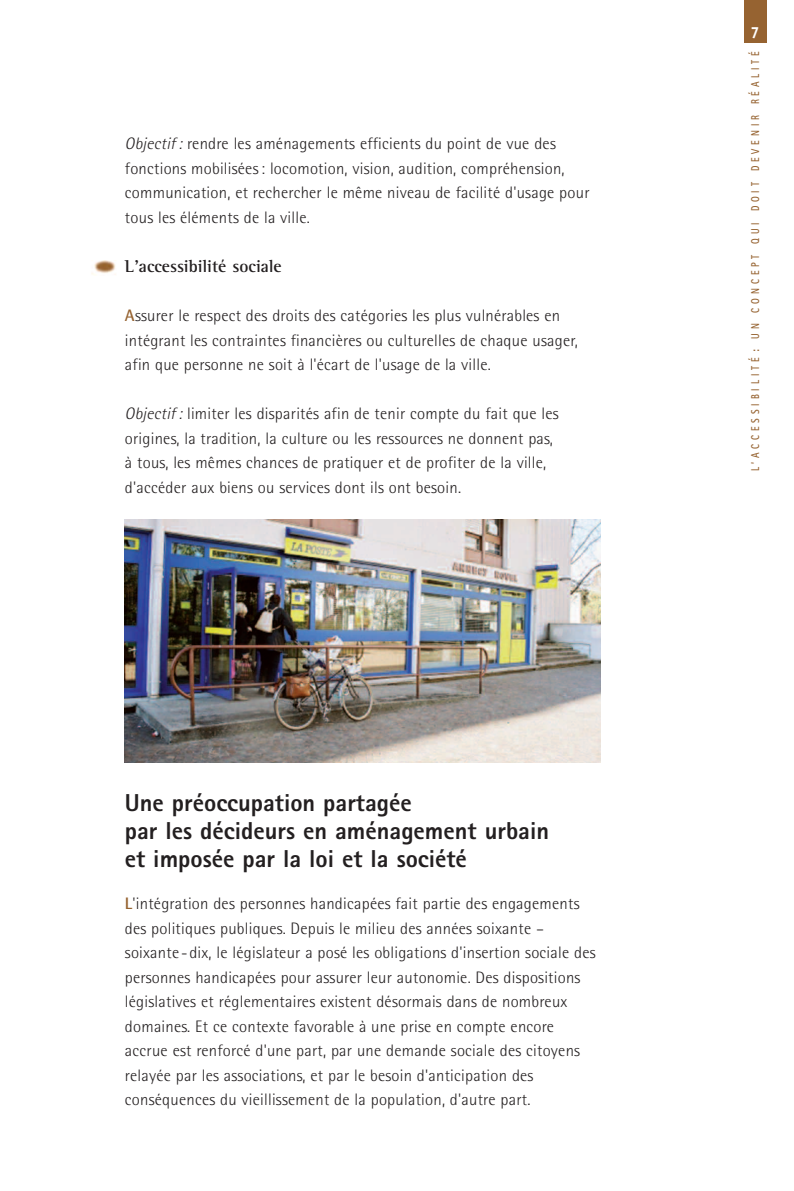
<style>
.page{position:relative;width:794px;height:1191px;background:#fff}
.page>*{position:absolute;margin:0;border:0;box-sizing:border-box;transform-origin:0 0}
.t1{font:800 24.5px/28px "Rotis Sans Serif";color:#231f20}
.t2{font:700 17.5px "Rotis Semi Serif";color:#231f20}
.t3{font:300 16.62px/24.5px "Rotis Semi Sans";letter-spacing:.015em;color:#231f20}
.t4{font:700 16.62px "Officina Sans";color:#fff}
.t5{font:700 11.38px "Rotis Sans Serif";letter-spacing:.43em;color:#966331;scale:.8 1}
.s1{font-style:italic}
.s2{font-weight:700;color:#966331}
</style>
<div class="page">
<img style="left:91px;top:260px;width:25px;height:15px">
<img style="left:124px;top:520px;width:476px;height:242px">
<div style="left:744px;top:1px;width:22px;height:42px;background:#966331"></div>
<p class="t3" style="left:125px;top:133px;width:466px"><span class="s1">Objectif :</span> rendre les aménagements efficients du point de vue des fonctions mobilisées : locomotion, vision, audition, compréhension, communication, et rechercher le même niveau de facilité d'usage pour tous les éléments de la ville.</p>
<p class="t2" style="left:125px;top:260px;width:158px">L'accessibilité sociale</p>
<p class="t3" style="left:125px;top:305px;width:454px"><span class="s2">A</span>ssurer le respect des droits des catégories les plus vulnérables en intégrant les contraintes financières ou culturelles de chaque usager, afin que personne ne soit à l'écart de l'usage de la ville.</p>
<p class="t3" style="left:125px;top:403px;width:435px"><span class="s1">Objectif :</span> limiter les disparités afin de tenir compte du fait que les origines, la tradition, la culture ou les ressources ne donnent pas, à tous, les mêmes chances de pratiquer et de profiter de la ville, d'accéder aux biens ou services dont ils ont besoin.</p>
<h1 class="t1" style="left:125px;top:791px;width:426px">Une préoccupation partagée<br>par les décideurs en aménagement urbain et imposée par la loi et la société</h1>
<p class="t3" style="left:125px;top:893px;width:472px"><span class="s2">L</span>'intégration des personnes handicapées fait partie des engagements des politiques publiques. Depuis le milieu des années soixante – soixante-dix, le législateur a posé les obligations d'insertion sociale des personnes handicapées pour assurer leur autonomie. Des dispositions législatives et réglementaires existent désormais dans de nombreux domaines. Et ce contexte favorable à une prise en compte encore accrue est renforcé d'une part, par une demande sociale des citoyens relayée par les associations, et par le besoin d'anticipation des conséquences du vieillissement de la population, d'autre part.</p>
<p class="t4" style="left:751px;top:22px;width:10px">7</p>
<p class="t5" style="left:751px;top:471px;width:527px;rotate:-90deg">L’ACCESSIBILITÉ : UN CONCEPT QUI DOIT DEVENIR RÉALITÉ</p>
</div>
